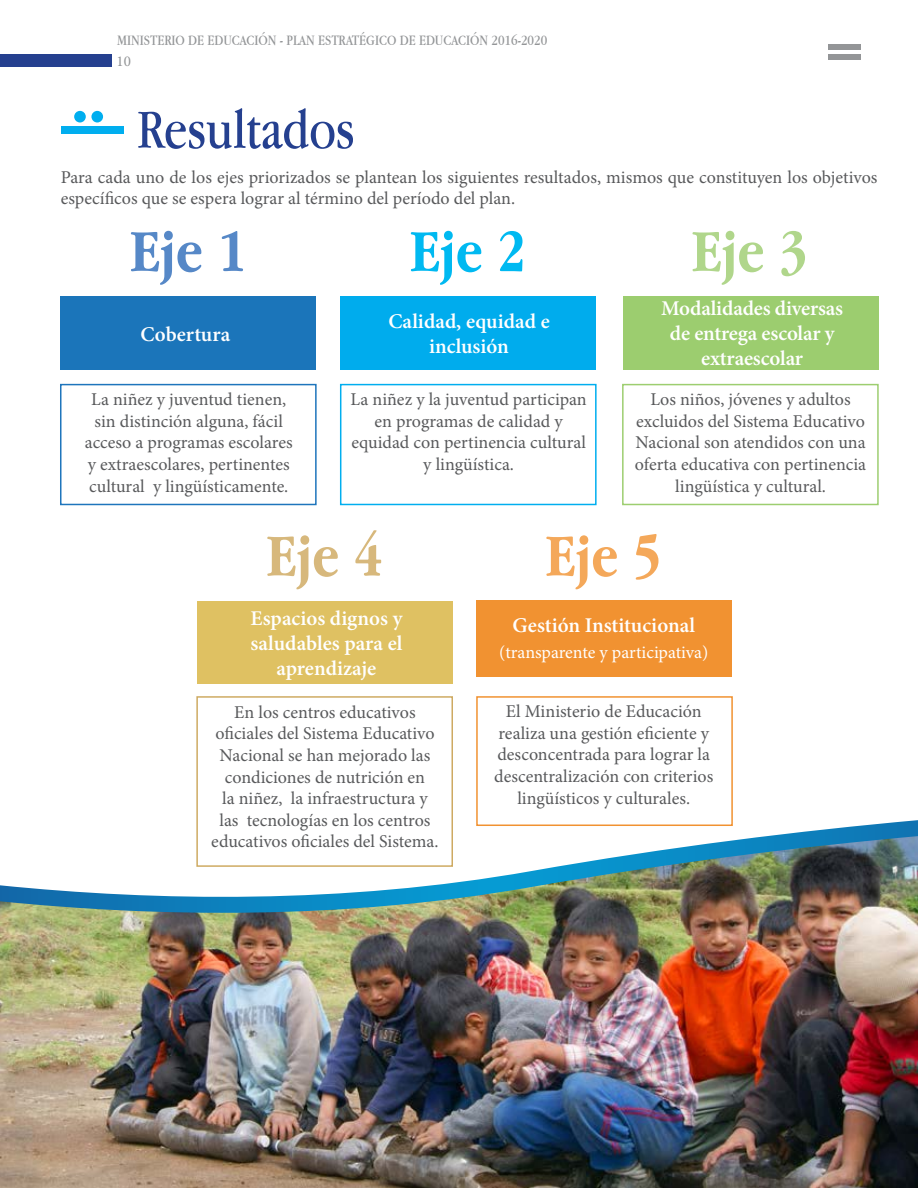
<style>
.page{position:relative;width:918px;height:1188px;background:#fff}
.page>*{position:absolute;margin:0;border:0;box-sizing:border-box;transform-origin:0 0}
.t1{font:700 61.95px "Apple Garamond";color:#5688c7}
.t2{font:700 61.95px "Apple Garamond";color:#d7b87c}
.t3{font:700 61.95px "Apple Garamond";color:#f4a85a}
.t4{font:700 61.95px "Apple Garamond";color:#00b9f1}
.t5{font:700 61.95px "Apple Garamond";color:#b0d68b}
.t6{font:57px "Apple Garamond";color:#25408f}
.t7{font:600 21px/25.2px "Minion Pro";letter-spacing:-.005em;color:#fff;text-align:center}
.t8{font:18px/21.6px "Minion Pro";color:#58595b;text-align:center}
.t9{font:18px "Minion Pro";color:#fff}
.t10{font:15px "Apple Garamond";color:#939597}
.t11{font:15px "Minion Pro";color:#939597}
</style>
<div class="page">
<svg style="left:768px;top:820px;width:150px;height:16px"></svg>
<img style="left:0;top:836px;width:918px;height:352px">
<div style="left:476px;top:600px;width:255px;height:76px;background:#f19231"></div>
<div style="left:74px;top:111px;width:12px;height:11px;background:#00aeef;border-radius:50%"></div>
<div style="left:91px;top:111px;width:12px;height:11px;background:#00aeef;border-radius:50%"></div>
<div style="left:61px;top:127px;width:62px;height:7px;background:#00aeef"></div>
<div style="left:61px;top:296px;width:255px;height:73px;background:#1b75ba"></div>
<div style="left:60px;top:384px;width:257px;height:121px;border:2px solid #1e75bc"></div>
<div style="left:196px;top:696px;width:257px;height:171px;border:2px solid #ceaa62"></div>
<div style="left:476px;top:696px;width:257px;height:130px;border:2px solid #f19231"></div>
<div style="left:340px;top:384px;width:257px;height:121px;border:2px solid #00aeef"></div>
<div style="left:622px;top:384px;width:257px;height:121px;border:2px solid #9dce70"></div>
<div style="left:341px;top:296px;width:255px;height:73px;background:#00aced"></div>
<div style="left:623px;top:296px;width:256px;height:73px;background:#9ccd6f"></div>
<div style="left:197px;top:601px;width:255px;height:83px;background:#dfc162"></div>
<div style="left:828px;top:54px;width:32px;height:6px;background:#939597"></div>
<div style="left:828px;top:44px;width:32px;height:6px;background:#939597"></div>
<div style="left:0;top:54px;width:112px;height:13px;background:#25408f"></div>
<p class="t10" style="left:117px;top:31px;width:432px">MINISTERIO DE EDUCACIÓN - PLAN ESTRATÉGICO DE EDUCACIÓN 2016-2020</p>
<p class="t11" style="left:117px;top:51px;width:16px">10</p>
<h2 class="t6" style="left:137px;top:96px;width:219px">Resultados</h2>
<p class="t8" style="left:61px;top:166px;width:818px;text-align:left">Para cada uno de los ejes priorizados se plantean los siguientes resultados, mismos que constituyen los objetivos específicos que se espera lograr al término del período del plan.</p>
<h1 class="t1" style="left:130px;top:217px;width:118px">Eje 1</h1>
<p class="t7" style="left:140px;top:321px;width:91px">Cobertura</p>
<p class="t8" style="left:85px;top:389px;width:209px">La niñez y juventud tienen, sin distinción alguna, fácil acceso a programas escolares y extraescolares, pertinentes cultural y lingüísticamente.</p>
<h1 class="t4" style="left:410px;top:217px;width:118px">Eje 2</h1>
<h1 class="t5" style="left:692px;top:217px;width:118px">Eje 3</h1>
<p class="t7" style="left:388px;top:309px;width:163px">Calidad, equidad e inclusión</p>
<p class="t8" style="left:351px;top:389px;width:238px">La niñez y la juventud participan en programas de calidad y equidad con pertinencia cultural y lingüística.</p>
<p class="t7" style="left:661px;top:296px;width:184px">Modalidades diversas de entrega escolar y extraescolar</p>
<p class="t8" style="left:635px;top:389px;width:233px">Los niños, jóvenes y adultos excluidos del Sistema Educativo<br>Nacional son atendidos con una oferta educativa con pertinencia lingüística y cultural.</p>
<h1 class="t2" style="left:266px;top:521px;width:118px">Eje 4</h1>
<h1 class="t3" style="left:546px;top:521px;width:118px">Eje 5</h1>
<p class="t7" style="left:251px;top:606px;width:154px">Espacios dignos y saludables para el aprendizaje</p>
<p class="t7" style="left:512px;top:613px;width:184px">Gestión Institucional</p>
<p class="t9" style="left:499px;top:640px;width:211px">(transparente y participativa)</p>
<p class="t8" style="left:211px;top:701px;width:229px">En los centros educativos oficiales del Sistema Educativo<br>Nacional se han mejorado las condiciones de nutrición en<br>la niñez, la infraestructura y las tecnologías en los centros educativos oficiales del Sistema.</p>
<p class="t8" style="left:494px;top:701px;width:221px">El Ministerio de Educación realiza una gestión eficiente y desconcentrada para lograr la descentralización con criterios lingüísticos y culturales.</p>
</div>
